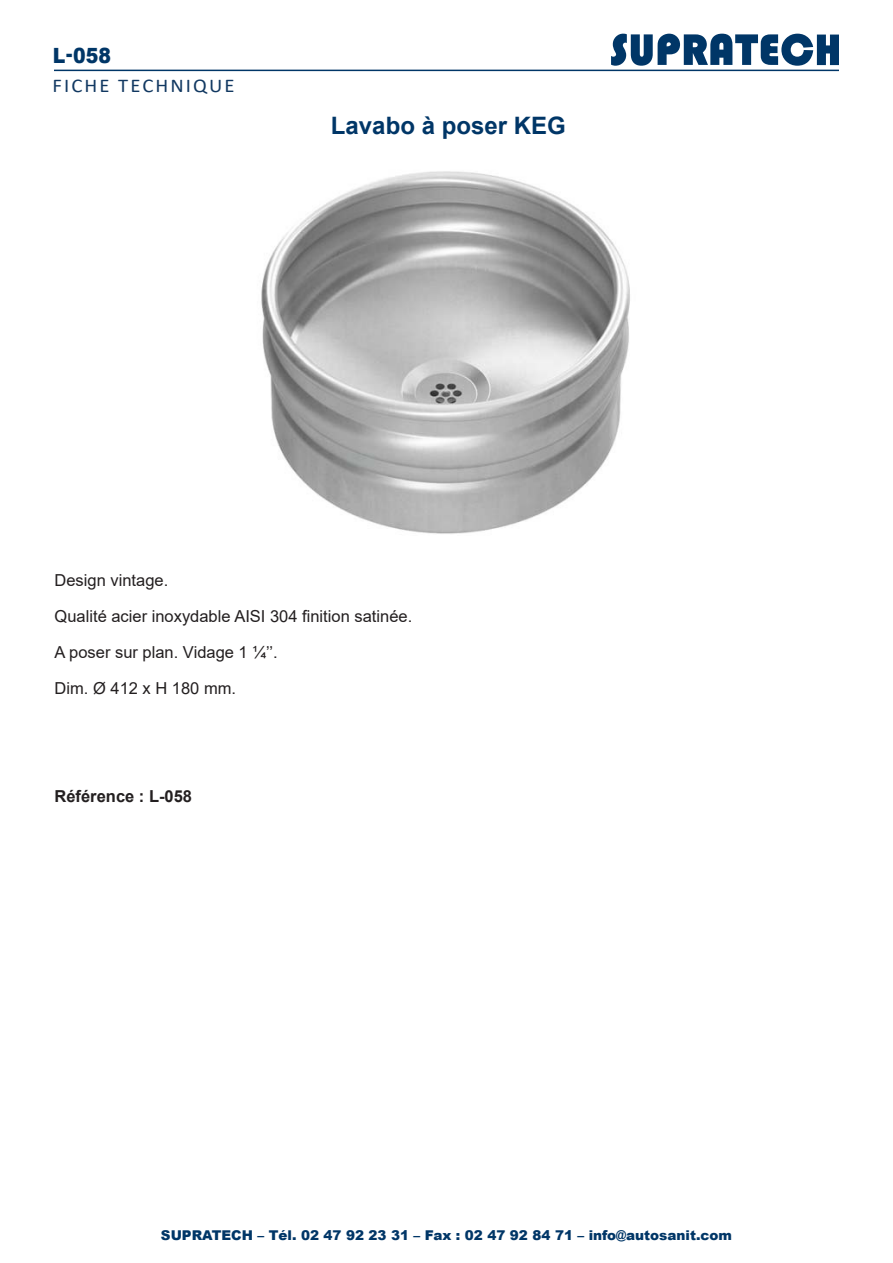
<style>
.page{position:relative;width:893px;height:1263px;background:#fff}
.page>*{position:absolute;margin:0;border:0;box-sizing:border-box;transform-origin:0 0}
.t1{font:700 24px "Arial";color:#003667}
.t2{font:900 21px "Arial";color:#003667;scale:.9 1}
.t3{font:19.5px "Calibri";letter-spacing:.1em;color:#113861;scale:1.06 1}
.t4{font:16.5px "Arial";color:#231f20}
.t5{font:700 16.5px "Arial";color:#231f20}
.t6{font:900 13.5px "Arial";color:#003667}
</style>
<div class="page">
<svg style="left:611px;top:34px;width:228px;height:32px"></svg>
<hr style="left:54px;top:70px;width:785px;height:1px;background:#003667">
<img style="left:261px;top:171px;width:369px;height:363px">
<p class="t2" style="left:53px;top:40px;width:66px">L-058</p>
<p class="t3" style="left:53px;top:72px;width:173px">FICHE TECHNIQUE</p>
<p class="t1" style="left:331px;top:109px;width:236px">Lavabo à poser KEG</p>
<p class="t4" style="left:55px;top:569px;width:115px">Design vintage.</p>
<p class="t4" style="left:55px;top:605px;width:359px">Qualité acier inoxydable AISI 304 finition satinée.</p>
<p class="t4" style="left:55px;top:641px;width:225px">A poser sur plan. Vidage 1 ¼’’.</p>
<p class="t4" style="left:55px;top:677px;width:183px">Dim. Ø 412 x H 180 mm.</p>
<p class="t5" style="left:55px;top:785px;width:139px">Référence : L-058</p>
<p class="t6" style="left:161px;top:1225px;width:572px">SUPRATECH – Tél. 02 47 92 23 31 – Fax : 02 47 92 84 71 – info@autosanit.com</p>
</div>
